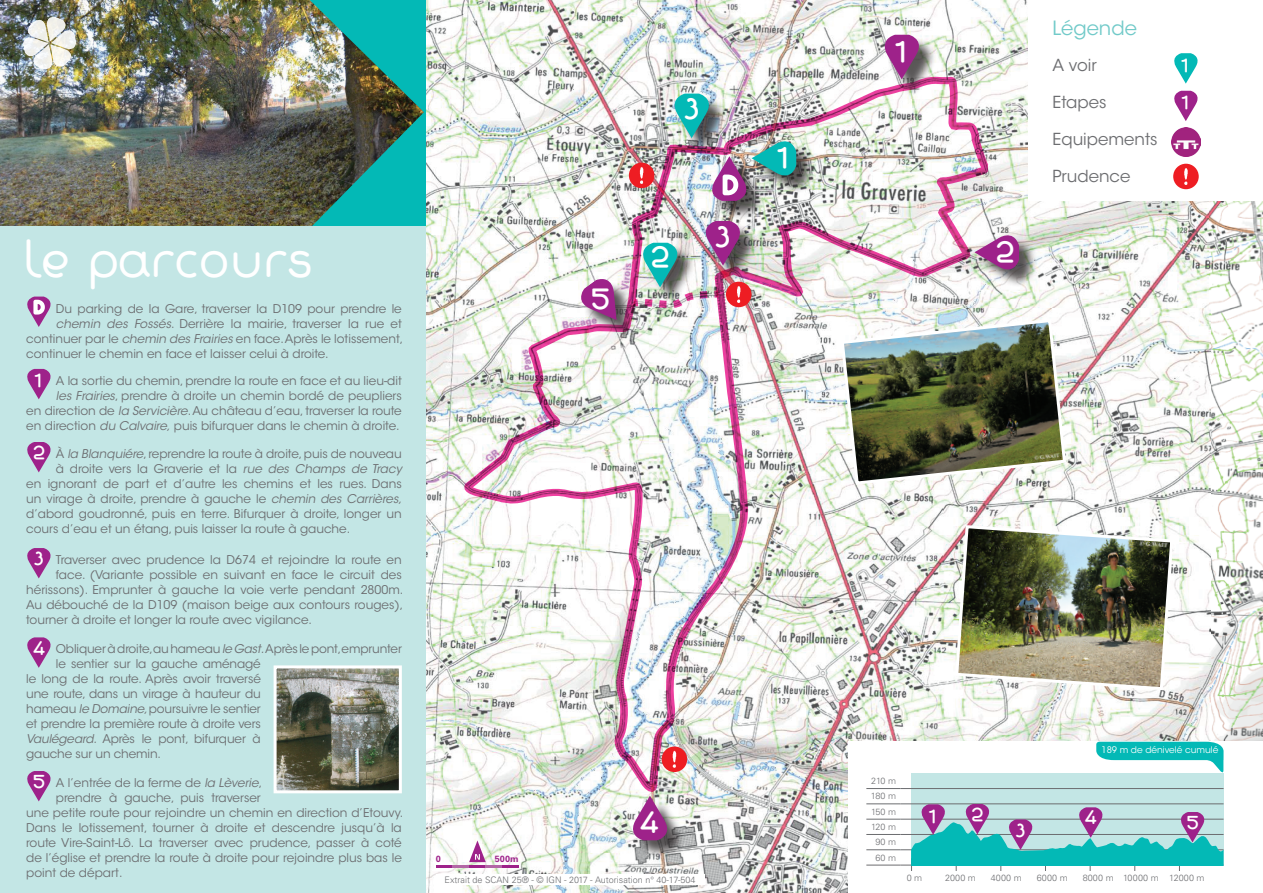
<style>
.page{position:relative;width:1263px;height:893px;background:#fff}
.page>*{position:absolute;margin:0;border:0;box-sizing:border-box;transform-origin:0 0}
.t1{font:46.5px "Fabada";letter-spacing:-.01em;color:#fff}
.t2{font:37.5px "Fabada";color:#fff}
.t3{font:24px/37.3px "Fabada";color:#fff}
.t4{font:19.5px "ITC Avant Garde Std";color:#71cac9}
.t5{font:16.5px "ITC Avant Garde Std";color:#6c6d70}
.t6{font:12px/15px "ITC Avant Garde Std";color:#6c6d70;text-align:right}
.t7{font:300 9px/15.3px "Univers LT Std";color:#6c6d70;text-align:center}
.t8{font:9px "ITC Avant Garde Std";color:#fff}
.t9{font:300 9px "Univers LT Std";letter-spacing:.02em;color:#6c6d70}
.t10{font:700 9px "Univers LT Std";color:#9e228a}
.s1{font-style:italic}
</style>
<div class="page">
<img style="left:1208px;top:201px;width:55px;height:540px">
<img style="left:426px;top:0;width:782px;height:309px">
<img style="left:426px;top:309px;width:784px;height:584px">
<img style="left:464px;top:77px;width:524px;height:715px">
<img style="left:0;top:0;width:424px;height:226px">
<div style="left:0;top:226px;width:425px;height:667px;background:#c3e6e5"></div>
<svg style="left:27px;top:297px;width:24px;height:30px"></svg>
<svg style="left:27px;top:369px;width:24px;height:30px"></svg>
<svg style="left:27px;top:442px;width:24px;height:30px"></svg>
<svg style="left:27px;top:548px;width:24px;height:30px"></svg>
<img style="left:23px;top:17px;width:53px;height:52px">
<div style="left:755px;top:144px;width:60px;height:50px;background:#231f20;opacity:.75"></div>
<div style="left:978px;top:238px;width:60px;height:50px;background:#231f20;opacity:.75"></div>
<svg style="left:974px;top:234px;width:45px;height:37px;background:#b069a3"></svg>
<div style="left:887px;top:37px;width:50px;height:60px;background:#231f20;opacity:.75"></div>
<svg style="left:883px;top:35px;width:37px;height:44px"></svg>
<div style="left:708px;top:223px;width:50px;height:60px;background:#231f20;opacity:.75"></div>
<div style="left:715px;top:160px;width:50px;height:60px;background:#231f20;opacity:.75"></div>
<img style="left:673px;top:94px;width:123px;height:107px">
<div style="left:1029px;top:0;width:234px;height:201px;background:#fff"></div>
<svg style="left:1174px;top:53px;width:24px;height:31px"></svg>
<svg style="left:1174px;top:91px;width:24px;height:30px"></svg>
<img style="left:1172px;top:128px;width:28px;height:28px">
<div style="left:1173px;top:164px;width:26px;height:25px;background:#ee1d23;border-radius:50%"></div>
<svg style="left:1184px;top:168px;width:4px;height:17px"></svg>
<svg style="left:436px;top:840px;width:83px;height:27px"></svg>
<svg style="left:27px;top:637px;width:24px;height:31px"></svg>
<div style="left:635px;top:799px;width:51px;height:59px;background:#231f20;opacity:.75"></div>
<svg style="left:631px;top:796px;width:38px;height:44px"></svg>
<div style="left:849px;top:742px;width:414px;height:151px;background:#fff"></div>
<div style="left:911px;top:773px;width:312px;height:91px;background:#c3e6e5"></div>
<hr style="left:866px;top:788px;width:34px;height:1px;background:#6c6d70">
<hr style="left:900px;top:788px;width:323px;height:1px;background:#6c6d70">
<hr style="left:866px;top:803px;width:34px;height:1px;background:#6c6d70">
<hr style="left:900px;top:803px;width:323px;height:1px;background:#6c6d70">
<hr style="left:866px;top:819px;width:34px;height:1px;background:#6c6d70">
<hr style="left:900px;top:819px;width:323px;height:1px;background:#6c6d70">
<hr style="left:866px;top:834px;width:34px;height:1px;background:#6c6d70">
<hr style="left:900px;top:834px;width:323px;height:1px;background:#6c6d70">
<hr style="left:866px;top:849px;width:34px;height:1px;background:#6c6d70">
<hr style="left:900px;top:849px;width:323px;height:1px;background:#6c6d70">
<hr style="left:866px;top:865px;width:34px;height:1px;background:#6c6d70">
<hr style="left:900px;top:865px;width:323px;height:1px;background:#6c6d70">
<svg style="left:1096px;top:742px;width:127px;height:31px"></svg>
<svg style="left:911px;top:804px;width:312px;height:67px"></svg>
<div style="left:584px;top:282px;width:51px;height:56px;background:#231f20;opacity:.75"></div>
<svg style="left:575px;top:274px;width:42px;height:46px"></svg>
<div style="left:726px;top:282px;width:25px;height:25px;background:#ee1d23;border-radius:50%"></div>
<img style="left:633px;top:221px;width:108px;height:87px">
<div style="left:629px;top:163px;width:25px;height:25px;background:#ee1d23;border-radius:50%"></div>
<svg style="left:640px;top:167px;width:3px;height:17px"></svg>
<svg style="left:27px;top:771px;width:24px;height:30px"></svg>
<img style="left:278px;top:669px;width:120px;height:120px">
<div style="left:274px;top:665px;width:128px;height:128px;border:3px solid #fff"></div>
<div style="left:436px;top:874px;width:268px;height:11px;background:#fff"></div>
<div style="left:662px;top:746px;width:25px;height:26px;background:#ee1d23;border-radius:50%"></div>
<svg style="left:673px;top:751px;width:3px;height:17px"></svg>
<img style="left:839px;top:317px;width:229px;height:169px">
<img style="left:953px;top:523px;width:222px;height:169px">
<h2 class="t2" style="left:684px;top:80px;width:18px">3</h2>
<h1 class="t1" style="left:23px;top:229px;width:292px">Le parcours</h1>
<p class="t6" style="left:56px;top:301px;width:347px">Du parking de la Gare, traverser la D109 pour prendre le</p>
<p class="t6" style="left:56px;top:316px;width:347px"><span class="s1">chemin des Fossés</span>. Derrière la mairie, traverser la rue et</p>
<p class="t6" style="left:26px;top:331px;width:378px">continuer par le <span class="s1">chemin des Frairies</span> en face. Après le lotissement,</p>
<p class="t6" style="left:26px;top:346px;width:304px">continuer le chemin en face et laisser celui à droite.</p>
<p class="t6" style="left:26px;top:373px;width:377px">A la sortie du chemin, prendre la route en face et au lieu-dit<br><span class="s1">les Frairies</span>, prendre à droite un chemin bordé de peupliers<br>en direction de <span class="s1">la Servicière</span>. Au château d’eau, traverser la route en direction <span class="s1">du Calvaire,</span> puis bifurquer dans le chemin à droite.</p>
<h3 class="t3" style="left:34px;top:359px;width:9px">1</h3>
<h3 class="t3" style="left:32px;top:431px;width:15px">2</h3>
<p class="t6" style="left:56px;top:446px;width:347px">À <span class="s1">la Blanquiére</span>, reprendre la route à droite, puis de nouveau</p>
<p class="t6" style="left:56px;top:461px;width:350px">à droite vers la Graverie et la <span class="s1">rue des Champs de Tracy</span></p>
<p class="t6" style="left:26px;top:476px;width:377px">en ignorant de part et d’autre les chemins et les rues. Dans</p>
<p class="t6" style="left:26px;top:491px;width:380px">un virage à droite, prendre à gauche le <span class="s1">chemin des Carrières,</span></p>
<p class="t6" style="left:26px;top:506px;width:377px">d’abord goudronné, puis en terre. Bifurquer à droite, longer un</p>
<p class="t6" style="left:26px;top:521px;width:325px">cours d’eau et un étang, puis laisser la route à gauche.</p>
<h3 class="t3" style="left:34px;top:537px;width:12px">3</h3>
<p class="t6" style="left:56px;top:552px;width:347px">Traverser avec prudence la D674 et rejoindre la route en</p>
<p class="t6" style="left:56px;top:567px;width:347px">face. (Variante possible en suivant en face le circuit des</p>
<p class="t6" style="left:26px;top:582px;width:379px">hérissons). Emprunter à gauche la voie verte pendant 2800m.</p>
<p class="t6" style="left:26px;top:597px;width:379px">Au débouché de la D109 (maison beige aux contours rouges),</p>
<p class="t6" style="left:26px;top:612px;width:287px">tourner à droite et longer la route avec vigilance.</p>
<h3 class="t3" style="left:33px;top:627px;width:14px">4</h3>
<p class="t6" style="left:56px;top:642px;width:347px">Obliquer à droite,au hameau <span class="s1">le Gast.</span>Après le pont,emprunter</p>
<p class="t6" style="left:56px;top:657px;width:206px">le sentier sur la gauche aménagé</p>
<p class="t6" style="left:26px;top:672px;width:236px">le long de la route. Après avoir traversé</p>
<p class="t6" style="left:26px;top:687px;width:236px">une route, dans un virage à hauteur du</p>
<p class="t6" style="left:26px;top:702px;width:236px">hameau <span class="s1">le Domaine,</span>poursuivre le sentier</p>
<p class="t6" style="left:26px;top:717px;width:236px">et prendre la première route à droite vers</p>
<p class="t6" style="left:26px;top:732px;width:236px"><span class="s1">Vaulégeard.</span> Après le pont, bifurquer à</p>
<p class="t6" style="left:26px;top:747px;width:136px">gauche sur un chemin.</p>
<h3 class="t3" style="left:32px;top:760px;width:15px">5</h3>
<p class="t6" style="left:56px;top:775px;width:208px">A l’entrée de la ferme de <span class="s1">la Lèverie</span>,</p>
<p class="t6" style="left:56px;top:790px;width:206px">prendre à gauche, puis traverser</p>
<p class="t6" style="left:26px;top:805px;width:378px">une petite route pour rejoindre un chemin en direction d’Etouvy.</p>
<p class="t6" style="left:26px;top:820px;width:377px">Dans le lotissement, tourner à droite et descendre jusqu’à la</p>
<p class="t6" style="left:26px;top:835px;width:377px">route Vire-Saint-Lô. La traverser avec prudence, passer à coté</p>
<p class="t6" style="left:26px;top:850px;width:377px">de l’église et prendre la route à droite pour rejoindre plus bas le</p>
<p class="t6" style="left:26px;top:865px;width:98px">point de départ.</p>
<h2 class="t2" style="left:590px;top:270px;width:22px">5</h2>
<h2 class="t2" style="left:650px;top:228px;width:22px">2</h2>
<h2 class="t2" style="left:715px;top:208px;width:18px">3</h2>
<p class="t10" style="left:436px;top:853px;width:7px">0</p>
<p class="t10" style="left:495px;top:853px;width:25px">500m</p>
<h2 class="t2" style="left:639px;top:794px;width:21px">4</h2>
<p class="t7" style="left:445px;top:872px;width:252px">Extrait de SCAN 25® - © IGN - 2017 - Autorisation n° 40-17-504</p>
<h2 class="t2" style="left:776px;top:128px;width:14px">1</h2>
<h2 class="t2" style="left:894px;top:23px;width:14px">1</h2>
<h2 class="t2" style="left:995px;top:223px;width:22px">2</h2>
<h3 class="t4" style="left:1052px;top:16px;width:86px">Légende</h3>
<h3 class="t5" style="left:1052px;top:55px;width:46px">A voir</h3>
<h3 class="t5" style="left:1052px;top:92px;width:55px">Etapes</h3>
<h3 class="t5" style="left:1052px;top:129px;width:107px">Equipements</h3>
<h3 class="t5" style="left:1052px;top:166px;width:79px">Prudence</h3>
<h3 class="t3" style="left:1181px;top:44px;width:9px">1<br>1</h3>
<p class="t7" style="left:871px;top:773px;width:27px">210 m<br>180 m<br>150 m<br>120 m<br>90 m<br>60 m</p>
<p class="t8" style="left:1101px;top:744px;width:118px">189 m de dénivelé cumulé</p>
<h3 class="t3" style="left:928px;top:794px;width:9px">1</h3>
<h3 class="t3" style="left:971px;top:793px;width:15px">2</h3>
<h3 class="t3" style="left:1084px;top:796px;width:14px">4</h3>
<h3 class="t3" style="left:1186px;top:801px;width:15px">5</h3>
<h3 class="t3" style="left:1015px;top:809px;width:12px">3</h3>
<p class="t7" style="left:907px;top:870px;width:17px">0 m</p>
<p class="t7" style="left:945px;top:870px;width:32px">2000 m</p>
<p class="t7" style="left:991px;top:870px;width:32px">4000 m</p>
<p class="t7" style="left:1037px;top:870px;width:32px">6000 m</p>
<p class="t9" style="left:1083px;top:872px;width:123px">8000 m 10000 m 12000 m</p>
</div>
